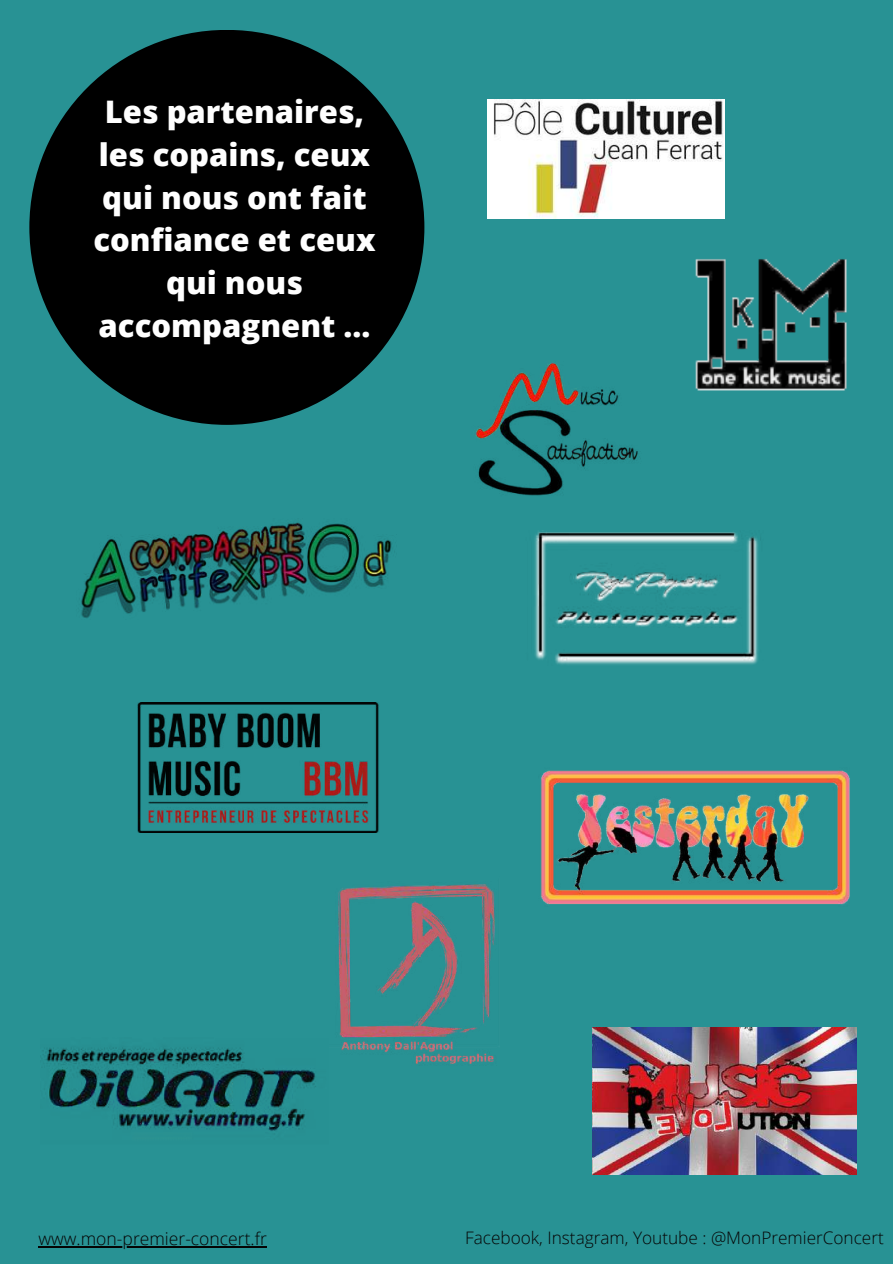
<style>
.page{position:relative;width:893px;height:1264px;background:#fff}
.page>*{position:absolute;margin:0;border:0;box-sizing:border-box;transform-origin:0 0}
.t1{font:800 31.05px/42.8px "Open Sans";color:#fefefe;text-align:center}
.t2{font:300 17.55px "Open Sans";color:#050404}
.t3{font:300 17.25px "Open Sans";color:#050404}
</style>
<div class="page">
<div style="left:0;top:0;width:892px;height:1263px;background:#289294"></div>
<img style="left:695px;top:259px;width:152px;height:132px">
<img style="left:540px;top:770px;width:310px;height:135px">
<img style="left:487px;top:99px;width:237px;height:120px">
<img style="left:137px;top:702px;width:242px;height:130px">
<img style="left:81px;top:522px;width:311px;height:96px">
<img style="left:592px;top:1027px;width:264px;height:147px">
<img style="left:475px;top:362px;width:163px;height:134px">
<img style="left:535px;top:530px;width:223px;height:135px">
<img style="left:338px;top:884px;width:157px;height:180px">
<div style="left:29px;top:30px;width:395px;height:395px;background:#000;border-radius:50%"></div>
<img style="left:43px;top:1047px;width:273px;height:84px">
<hr style="left:39px;top:1246px;width:228px;height:1px;background:#050404">
<p class="t1" style="left:93px;top:90px;width:284px">Les partenaires, les copains, ceux qui nous ont fait confiance et ceux qui nous accompagnent ...</p>
<p class="t2" style="left:39px;top:1226px;width:230px">www.mon-premier-concert.fr</p>
<p class="t3" style="left:465px;top:1225px;width:420px">Facebook, Instagram, Youtube : @MonPremierConcert</p>
</div>
